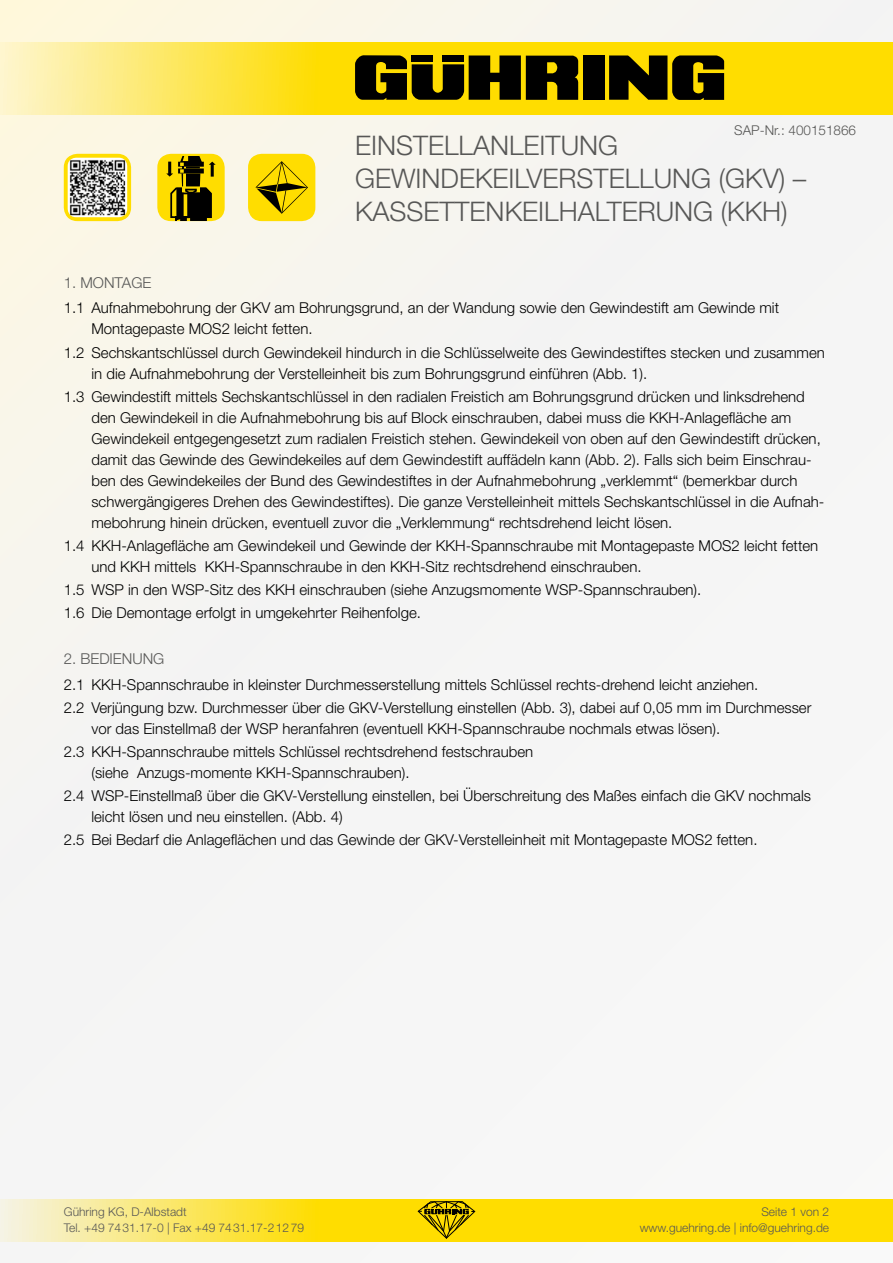
<style>
.page{position:relative;width:893px;height:1263px;background:#f6f5f4}
.page>*{position:absolute;margin:0;border:0;box-sizing:border-box;transform-origin:0 0}
.t1{font:300 27px/33px "Helvetica Neue LT Pro";color:#575756}
.t2{font:300 15px/21px "Helvetica Neue LT Pro";color:#000}
.t3{font:300 15px "Helvetica Neue LT Pro";color:#575756}
.t4{font:300 13.5px "Helvetica Neue LT Pro";color:#575756}
.t5{font:300 12px/16.5px "Helvetica Neue LT Pro";color:#575756}
</style>
<div class="page">
<svg style="left:0;top:43px;width:893px;height:72px;background:#fee232"></svg>
<svg style="left:64px;top:154px;width:67px;height:67px"></svg>
<div style="left:157px;top:154px;width:68px;height:67px;background:#fd0;border-radius:14px"></div>
<div style="left:248px;top:154px;width:67px;height:67px;background:#fd0;border-radius:14px"></div>
<svg style="left:251px;top:158px;width:62px;height:56px"></svg>
<svg style="left:165px;top:157px;width:52px;height:64px"></svg>
<svg style="left:0;top:1199px;width:893px;height:43px;background:#fde12b"></svg>
<div style="left:583px;top:56px;width:21px;height:44px;background:#000"></div>
<svg style="left:609px;top:55px;width:115px;height:45px;background:#342d00"></svg>
<svg style="left:355px;top:55px;width:223px;height:45px;background:#393100"></svg>
<svg style="left:418px;top:1201px;width:57px;height:38px;background:#baa100"></svg>
<img style="left:68px;top:158px;width:59px;height:59px">
<p class="t4" style="left:734px;top:121px;width:123px">SAP-Nr.: 400151866</p>
<h1 class="t1" style="left:355px;top:128px;width:453px">EINSTELLANLEITUNG<br>GEWINDEKEILVERSTELLUNG (GKV) –<br>KASSETTENKEILHALTERUNG (KKH)</h1>
<p class="t3" style="left:64px;top:274px;width:89px">1. MONTAGE</p>
<p class="t2" style="left:91px;top:297px;width:689px;text-indent:-28px">1.1 Aufnahmebohrung der GKV am Bohrungsgrund, an der Wandung sowie den Gewindestift am Gewinde mit<br>Montagepaste MOS2 leicht fetten.</p>
<p class="t2" style="left:91px;top:341px;width:735px;text-indent:-28px">1.2 Sechskantschlüssel durch Gewindekeil hindurch in die Schlüsselweite des Gewindestiftes stecken und zusammen in die Aufnahmebohrung der Verstelleinheit bis zum Bohrungsgrund einführen (Abb. 1).</p>
<p class="t2" style="left:91px;top:386px;width:734px;text-indent:-28px">1.3 Gewindestift mittels Sechskantschlüssel in den radialen Freistich am Bohrungsgrund drücken und linksdrehend den Gewindekeil in die Aufnahmebohrung bis auf Block einschrauben, dabei muss die KKH-Anlagefläche am Gewindekeil entgegengesetzt zum radialen Freistich stehen. Gewindekeil von oben auf den Gewindestift drücken, damit das Gewinde des Gewindekeiles auf dem Gewindestift auffädeln kann (Abb. 2). Falls sich beim Einschrau&shy;ben des Gewindekeiles der Bund des Gewindestiftes in der Aufnahmebohrung „verklemmt“ (bemerkbar durch schwergängigeres Drehen des Gewindestiftes). Die ganze Verstelleinheit mittels Sechskantschlüssel in die Aufnah&shy;mebohrung hinein drücken, eventuell zuvor die „Verklemmung“ rechtsdrehend leicht lösen.</p>
<p class="t2" style="left:91px;top:535px;width:728px;text-indent:-28px">1.4 KKH-Anlagefläche am Gewindekeil und Gewinde der KKH-Spannschraube mit Montagepaste MOS2 leicht fetten und KKH mittels KKH-Spannschraube in den KKH-Sitz rechtsdrehend einschrauben.</p>
<p class="t2" style="left:64px;top:578px;width:639px;line-height:23.1px">1.5 WSP in den WSP-Sitz des KKH einschrauben (siehe Anzugsmomente WSP-Spannschrauben).<br>1.6 Die Demontage erfolgt in umgekehrter Reihenfolge.</p>
<p class="t3" style="left:64px;top:650px;width:102px">2. BEDIENUNG</p>
<p class="t2" style="left:64px;top:672px;width:749px;line-height:23.1px">2.1 KKH-Spannschraube in kleinster Durchmesserstellung mittels Schlüssel rechts-drehend leicht anziehen.<br>2.2 Verjüngung bzw. Durchmesser über die GKV-Verstellung einstellen (Abb. 3), dabei auf 0,05 mm im Durchmesser</p>
<p class="t2" style="left:64px;top:716px;width:658px;line-height:23.1px;text-indent:28px">vor das Einstellmaß der WSP heranfahren (eventuell KKH-Spannschraube nochmals etwas lösen).<br>2.3 KKH-Spannschraube mittels Schlüssel rechtsdrehend festschrauben</p>
<p class="t2" style="left:64px;top:761px;width:749px;line-height:23.1px;text-indent:28px">(siehe Anzugs-momente KKH-Spannschrauben).<br>2.4 WSP-Einstellmaß über die GKV-Verstellung einstellen, bei Überschreitung des Maßes einfach die GKV nochmals</p>
<p class="t2" style="left:64px;top:805px;width:695px;line-height:23.1px;text-indent:28px">leicht lösen und neu einstellen. (Abb. 4)<br>2.5 Bei Bedarf die Anlageflächen und das Gewinde der GKV-Verstelleinheit mit Montagepaste MOS2 fetten.</p>
<p class="t5" style="left:64px;top:1203px;width:242px">Gühring KG, D-Albstadt<br>Tel. +49 7431.17-0 | Fax +49 7431.17-21279</p>
<p class="t5" style="left:640px;top:1203px;width:191px;text-align:right">Seite 1 von 2<br>www.guehring.de | info@guehring.de</p>
</div>
